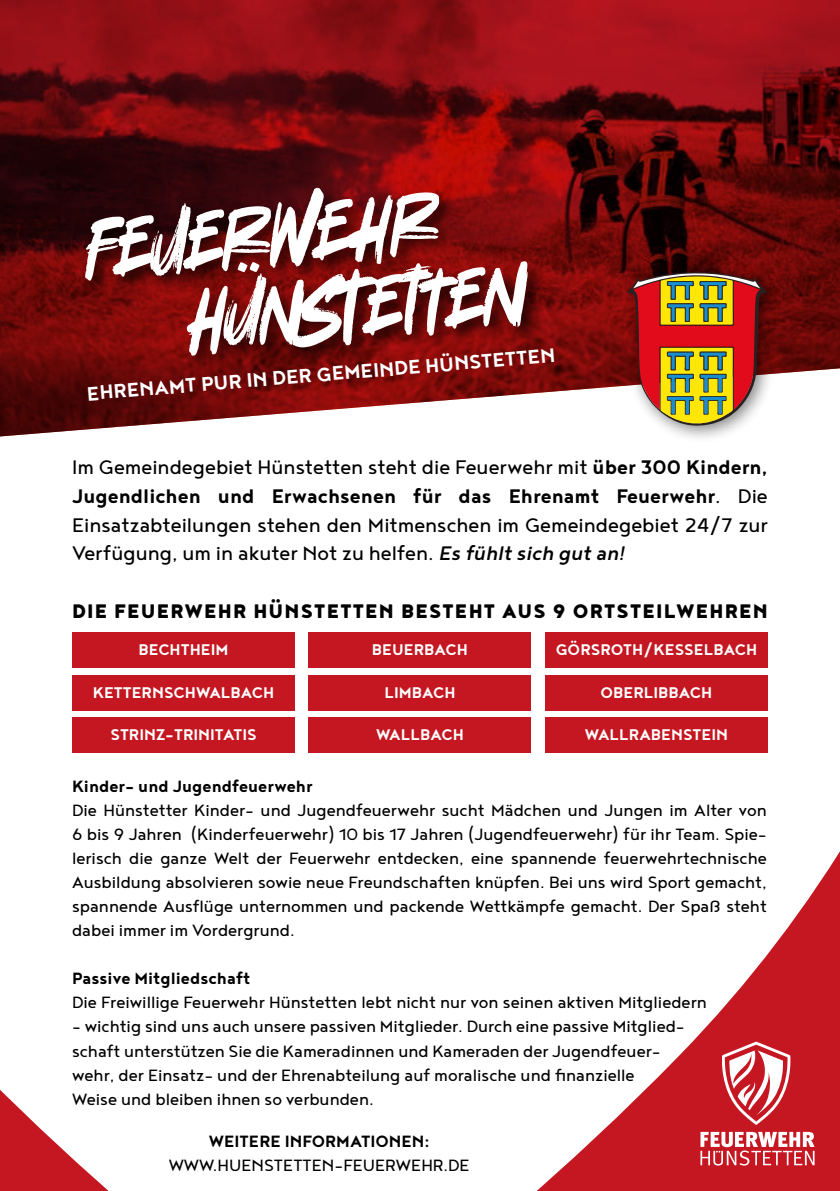
<style>
.page{position:relative;width:840px;height:1191px;background:#fff}
.page>*{position:absolute;margin:0;border:0;box-sizing:border-box;transform-origin:0 0}
.t1{font:85.2px/79.4px "Good Looking Karma";color:#fff}
.t2{font:24px/28.8px "Noyh";color:#000;text-align:justify}
.t3{font:900 24px "Noyh";letter-spacing:.05em;color:#000}
.t4{font:700 24px "Noyh";color:#fff}
.t5{font:20px/24px "Noyh";color:#000;text-align:justify}
.t6{font:700 20px "Noyh";color:#000}
.t7{font:700 19px "Noyh";color:#fff}
.s1{font-weight:700}
.s2{font-weight:500;font-style:italic}
</style>
<div class="page">
<svg style="left:0;top:853px;width:839px;height:338px"></svg>
<svg style="left:719px;top:1041px;width:73px;height:84px"></svg>
<svg style="left:700px;top:1131px;width:114px;height:34px"></svg>
<div style="left:544px;top:632px;width:223px;height:35px;background:#c51721"></div>
<div style="left:544px;top:675px;width:223px;height:35px;background:#c51721"></div>
<div style="left:544px;top:717px;width:223px;height:36px;background:#c51721"></div>
<div style="left:308px;top:632px;width:223px;height:35px;background:#c51721"></div>
<div style="left:308px;top:675px;width:223px;height:35px;background:#c51721"></div>
<div style="left:308px;top:717px;width:223px;height:36px;background:#c51721"></div>
<div style="left:72px;top:632px;width:223px;height:35px;background:#c51721"></div>
<div style="left:72px;top:675px;width:223px;height:35px;background:#c51721"></div>
<div style="left:72px;top:717px;width:223px;height:36px;background:#c51721"></div>
<img style="left:0;top:0;width:839px;height:436px">
<div style="left:82px;top:185px;width:464px;height:188px;background:#000;opacity:.75"></div>
<div style="left:617px;top:260px;width:166px;height:183px;background:#000;opacity:.5"></div>
<svg style="left:626px;top:272px;width:141px;height:153px;background:#b46d3c"></svg>
<h1 class="t1" style="left:179px;top:203px;width:340px;text-indent:-97px;rotate:-5deg">Feuerwehr<br>Hünst etten</h1>
<p class="t4" style="left:86px;top:381px;width:471px;rotate:-5deg">EHRENAMT PUR IN DER GEMEINDE HÜNSTETTEN</p>
<p class="t2" style="left:72px;top:452px;width:697px">Im Gemeindegebiet Hünstetten steht die Feuerwehr mit <span class="s1">über 300 Kindern, Jugendlichen und Erwachsenen für das Ehrenamt Feuerwehr</span>. Die Einsatzabteilungen stehen den Mitmenschen im Gemeindegebiet 24/7 zur Verfügung, um in akuter Not zu helfen. <span class="s2">Es fühlt sich gut an!</span></p>
<p class="t3" style="left:72px;top:596px;width:697px">DIE FEUERWEHR HÜNSTETTEN BESTEHT AUS 9 ORTSTEILWEHREN</p>
<p class="t7" style="left:138px;top:638px;width:91px">BECHTHEIM</p>
<p class="t7" style="left:93px;top:681px;width:183px">KETTERNSCHWALBACH</p>
<p class="t7" style="left:110px;top:724px;width:148px">STRINZ-TRINITATIS</p>
<p class="t7" style="left:372px;top:638px;width:97px">BEUERBACH</p>
<p class="t7" style="left:384px;top:681px;width:73px">LIMBACH</p>
<p class="t7" style="left:376px;top:724px;width:89px">WALLBACH</p>
<p class="t7" style="left:555px;top:638px;width:203px">GÖRSROTH/KESSELBACH</p>
<p class="t7" style="left:600px;top:681px;width:113px">OBERLIBBACH</p>
<p class="t7" style="left:584px;top:724px;width:145px">WALLRABENSTEIN</p>
<p class="t6" style="left:72px;top:775px;width:242px">Kinder- und Jugendfeuerwehr</p>
<p class="t5" style="left:72px;top:798px;width:696px">Die Hünstetter Kinder- und Jugendfeuerwehr sucht Mädchen und Jungen im Alter von 6 bis 9 Jahren (Kinderfeuerwehr) 10 bis 17 Jahren (Jugendfeuerwehr) für ihr Team. Spie&shy;lerisch die ganze Welt der Feuerwehr entdecken, eine spannende feuerwehrtechnische Ausbildung absolvieren sowie neue Freundschaften knüpfen. Bei uns wird Sport gemacht, spannende Ausflüge unternommen und packende Wettkämpfe gemacht. Der Spaß steht dabei immer im Vordergrund.</p>
<p class="t6" style="left:72px;top:967px;width:179px">Passive Mitgliedschaft</p>
<p class="t5" style="left:72px;top:990px;width:636px">Die Freiwillige Feuerwehr Hünstetten lebt nicht nur von seinen aktiven Mitgliedern</p>
<p class="t5" style="left:72px;top:1014px;width:614px;text-align:left">- wichtig sind uns auch unsere passiven Mitglieder. Durch eine passive Mitglied&shy;schaft unterstützen Sie die Kameradinnen und Kameraden der Jugendfeuer&shy;wehr, der Einsatz- und der Ehrenabteilung auf moralische und finanzielle Weise und bleiben ihnen so verbunden.</p>
<p class="t6" style="left:209px;top:1129px;width:222px">WEITERE INFORMATIONEN:</p>
<p class="t5" style="left:169px;top:1152px;width:302px">WWW.HUENSTETTEN-FEUERWEHR.DE</p>
</div>
